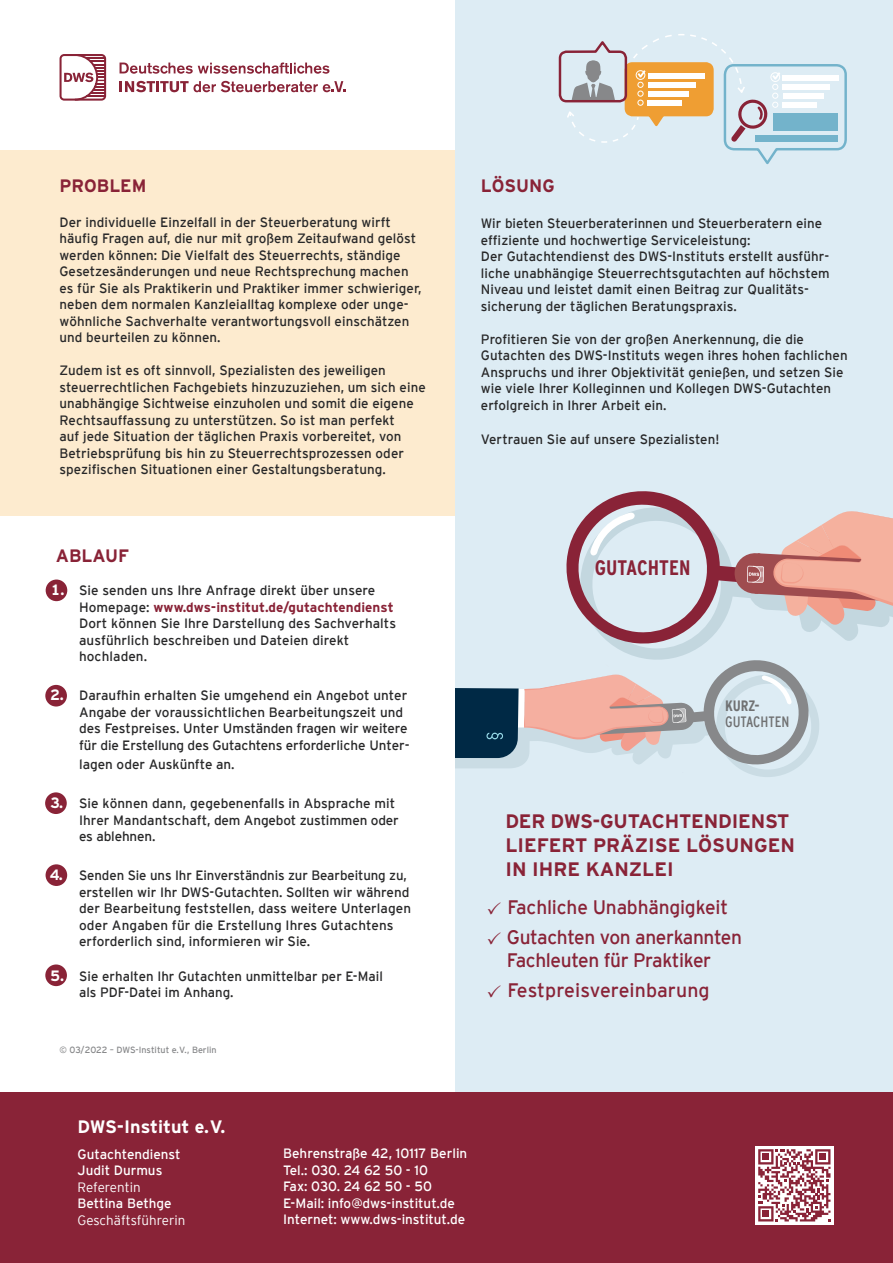
<style>
.page{position:relative;width:893px;height:1263px;background:#fff}
.page>*{position:absolute;margin:0;border:0;box-sizing:border-box;transform-origin:0 0}
.t1{font:700 21px "Interstate Condensed";letter-spacing:.005em;color:#892337}
.t2{font:19.5px/23.4px "Interstate";letter-spacing:-.02em;color:#892337}
.t3{font:700 19.5px "RBB Interstate";color:#892337}
.t4{font:19.5px "Interstate";letter-spacing:.005em;color:#892337}
.t5{font:700 18px "RBB Interstate";color:#892337}
.t6{font:700 18px "RBB Interstate";color:#fff}
.t7{font:condensed 15px/16.5px "Interstate";color:#707172}
.t8{font:13.5px/16.5px "Interstate";letter-spacing:.005em;color:#282829}
.t9{font:13.5px "Interstate";color:#fff}
.t10{font:300 13.5px "Interstate";color:#fff}
.t11{font:9px "Interstate";letter-spacing:-.005em;color:#87888a}
.s1{font-family:"RBB Interstate";font-weight:700;font-size:15px;color:#fff}
.s2{font-family:"RBB Interstate";font-weight:700;color:#892337}
.s3{font-weight:700}
</style>
<div class="page">
<div style="left:0;top:150px;width:455px;height:366px;background:#fdebcf"></div>
<div style="left:455px;top:0;width:438px;height:1130px;background:#ddecf4"></div>
<div style="left:0;top:1093px;width:893px;height:170px;background:#892337"></div>
<div style="left:46px;top:579px;width:21px;height:22px;background:#892337;border-radius:50%"></div>
<div style="left:45px;top:685px;width:22px;height:21px;background:#892337;border-radius:50%"></div>
<div style="left:45px;top:792px;width:22px;height:22px;background:#892337;border-radius:50%"></div>
<div style="left:46px;top:864px;width:21px;height:22px;background:#892337;border-radius:50%"></div>
<div style="left:45px;top:964px;width:22px;height:22px;background:#892337;border-radius:50%"></div>
<svg style="left:558px;top:34px;width:289px;height:131px"></svg>
<div style="left:773px;top:114px;width:64px;height:17px;background:#73b3cb"></div>
<svg style="left:616px;top:647px;width:83px;height:12px"></svg>
<svg style="left:566px;top:491px;width:327px;height:156px"></svg>
<svg style="left:455px;top:659px;width:364px;height:118px"></svg>
<div style="left:755px;top:1146px;width:78px;height:78px;background:#fff"></div>
<svg style="left:758px;top:1149px;width:72px;height:72px"></svg>
<svg style="left:60px;top:54px;width:46px;height:47px"></svg>
<svg style="left:120px;top:63px;width:209px;height:11px"></svg>
<svg style="left:119px;top:81px;width:226px;height:11px"></svg>
<p class="t5" style="left:60px;top:176px;width:88px">PROBLEM</p>
<p class="t8" style="left:60px;top:213px;width:363px">Der individuelle Einzelfall in der Steuerberatung wirft häufig Fragen auf, die nur mit großem Zeitaufwand gelöst werden können: Die Vielfalt des Steuerrechts, ständige Gesetzesänderungen und neue Rechtsprechung machen es für Sie als Praktikerin und Praktiker immer schwieriger, neben dem normalen Kanzleialltag komplexe oder unge&shy;wöhnliche Sachverhalte verantwortungsvoll einschätzen und beurteilen zu können.</p>
<p class="t8" style="left:60px;top:362px;width:368px">Zudem ist es oft sinnvoll, Spezialisten des jeweiligen steuerrechtlichen Fachgebiets hinzuzuziehen, um sich eine unabhängige Sichtweise einzuholen und somit die eigene Rechtsauffassung zu unterstützen. So ist man perfekt<br>auf jede Situation der täglichen Praxis vorbereitet, von Betriebsprüfung bis hin zu Steuerrechtsprozessen oder spezifischen Situationen einer Gestaltungsberatung.</p>
<p class="t5" style="left:481px;top:176px;width:75px">LÖSUNG</p>
<p class="t8" style="left:481px;top:215px;width:343px">Wir bieten Steuerberaterinnen und Steuerberatern eine effiziente und hochwertige Serviceleistung:</p>
<p class="t8" style="left:481px;top:248px;width:350px;text-align:justify">Der Gutachtendienst des DWS-Instituts erstellt ausführ&shy;liche unabhängige Steuerrechtsgutachten auf höchstem Niveau und leistet damit einen Beitrag zur Qualitäts-</p>
<p class="t8" style="left:481px;top:297px;width:257px">sicherung der täglichen Beratungspraxis.</p>
<p class="t8" style="left:481px;top:330px;width:325px">Profitieren Sie von der großen Anerkennung, die die</p>
<p class="t8" style="left:481px;top:347px;width:368px">Gutachten des DWS-Instituts wegen ihres hohen fachlichen Anspruchs und ihrer Objektivität genießen, und setzen Sie wie viele Ihrer Kolleginnen und Kollegen DWS-Gutachten erfolgreich in Ihrer Arbeit ein.</p>
<p class="t8" style="left:481px;top:431px;width:240px">Vertrauen Sie auf unsere Spezialisten!</p>
<p class="t5" style="left:56px;top:546px;width:75px">ABLAUF</p>
<p class="t8" style="left:79px;top:582px;width:318px;text-indent:-28px"><span class="s1">1.</span> Sie senden uns Ihre Anfrage direkt über unsere Homepage: <span class="s2">www.dws-institut.de/gutachtendienst </span>Dort können Sie Ihre Darstellung des Sachverhalts ausführlich beschreiben und Dateien direkt hochladen.</p>
<p class="t8" style="left:79px;top:687px;width:332px;text-indent:-28px"><span class="s1">2.</span> Daraufhin erhalten Sie umgehend ein Angebot unter Angabe der voraussichtlichen Bearbeitungszeit und des Festpreises. Unter Umständen fragen wir weitere für die Erstellung des Gutachtens erforderliche Unter-</p>
<p class="t8" style="left:79px;top:756px;width:157px">lagen oder Auskünfte an.</p>
<p class="t8" style="left:51px;top:795px;width:346px"><span class="s1">3.</span> Sie können dann, gegebenenfalls in Absprache mit</p>
<p class="t8" style="left:79px;top:811px;width:321px">Ihrer Mandantschaft, dem Angebot zustimmen oder</p>
<p class="t8" style="left:79px;top:828px;width:78px">es ablehnen.</p>
<p class="t8" style="left:79px;top:867px;width:333px;text-indent:-29px"><span class="s1">4.</span> Senden Sie uns Ihr Einverständnis zur Bearbeitung zu, erstellen wir Ihr DWS-Gutachten. Sollten wir während der Bearbeitung feststellen, dass weitere Unterlagen oder Angaben für die Erstellung Ihres Gutachtens erforderlich sind, informieren wir Sie.</p>
<p class="t8" style="left:51px;top:967px;width:334px"><span class="s1">5.</span> Sie erhalten Ihr Gutachten unmittelbar per E-Mail</p>
<p class="t8" style="left:79px;top:984px;width:156px">als PDF-Datei im Anhang.</p>
<p class="t11" style="left:60px;top:1045px;width:159px">© 03/2022 – DWS-Institut e.V., Berlin</p>
<p class="t6" style="left:78px;top:1117px;width:149px">DWS-Institut e.V.</p>
<p class="t9" style="left:78px;top:1146px;width:105px">Gutachtendienst</p>
<p class="t9" style="left:78px;top:1163px;width:86px">Judit Durmus</p>
<p class="t10" style="left:78px;top:1179px;width:64px">Referentin</p>
<p class="t9" style="left:78px;top:1196px;width:96px">Bettina Bethge</p>
<p class="t10" style="left:78px;top:1212px;width:109px">Geschäftsführerin</p>
<p class="t9" style="left:283px;top:1146px;width:186px">Behrenstraße 42, 10117 Berlin</p>
<p class="t9" style="left:283px;top:1162px;width:146px">Tel.: 030. 24 62 50 - 10</p>
<p class="t9" style="left:283px;top:1179px;width:150px">Fax: 030. 24 62 50 - 50</p>
<p class="t9" style="left:283px;top:1195px;width:173px">E-Mail: info@dws-institut.de</p>
<p class="t9" style="left:283px;top:1212px;width:184px">Internet: www.dws-institut.de</p>
<p class="t1" style="left:595px;top:556px;width:97px">GUTACHTEN</p>
<p class="t7" style="left:725px;top:697px;width:66px"><span class="s3">KURZ-<br></span>GUTACHTEN</p>
<p class="t3" style="left:505px;top:810px;width:286px">DER DWS-GUTACHTENDIENST</p>
<p class="t3" style="left:505px;top:834px;width:291px">LIEFERT PRÄZISE LÖSUNGEN</p>
<p class="t3" style="left:505px;top:858px;width:170px">IN IHRE KANZLEI</p>
<p class="t2" style="left:507px;top:895px;width:222px">Fachliche Unabhängigkeit</p>
<p class="t2" style="left:507px;top:925px;width:237px">Gutachten von anerkannten<br>Fachleuten für Praktiker</p>
<p class="t4" style="left:507px;top:979px;width:204px">Festpreisvereinbarung</p>
</div>
